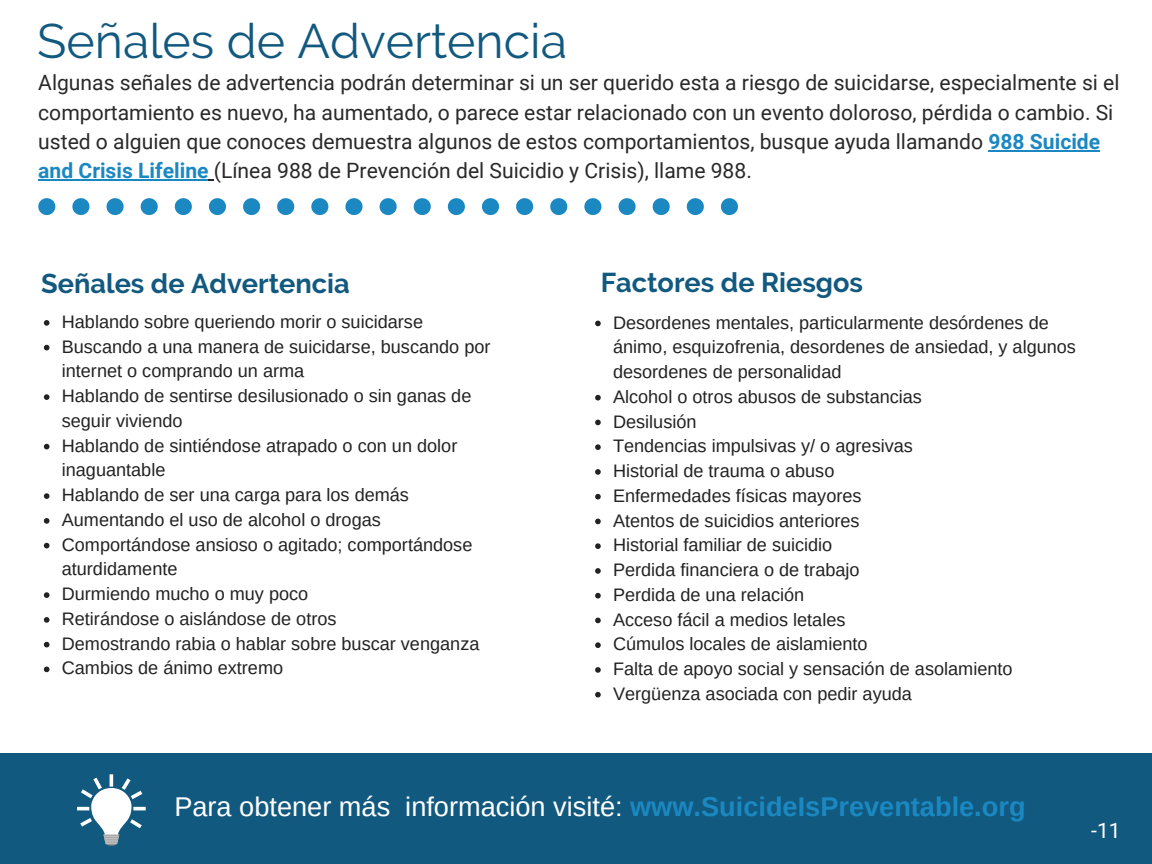
<style>
.page{position:relative;width:1152px;height:864px;background:#fff}
.page>*{position:absolute;margin:0;border:0;box-sizing:border-box;transform-origin:0 0}
.t1{font:48.3px "Raleway";color:#12597f}
.t2{font:27.15px "Arimo";color:#fff}
.t3{font:700 27.15px "Raleway";color:#12597f}
.t4{font:21.15px/29.2px "Roboto";color:#29292a}
.t5{font:21.15px "Roboto";color:#fff}
.t6{font:18.15px/24.8px "Arimo";color:#222}
.s1{font-weight:700;color:#1b88c2}
</style>
<div class="page">
<div style="left:0;top:754px;width:1152px;height:110px;background:#12597f"></div>
<hr style="left:988px;top:150px;width:112px;height:1px;background:#1b88c2">
<hr style="left:38px;top:179px;width:171px;height:1px;background:#1b88c2">
<svg style="left:44px;top:320px;width:6px;height:6px"></svg>
<svg style="left:44px;top:345px;width:6px;height:5px"></svg>
<svg style="left:44px;top:394px;width:6px;height:6px"></svg>
<svg style="left:44px;top:444px;width:6px;height:5px"></svg>
<svg style="left:44px;top:493px;width:6px;height:6px"></svg>
<svg style="left:44px;top:518px;width:6px;height:6px"></svg>
<svg style="left:44px;top:543px;width:6px;height:5px"></svg>
<svg style="left:44px;top:592px;width:6px;height:6px"></svg>
<svg style="left:44px;top:617px;width:6px;height:6px"></svg>
<svg style="left:44px;top:642px;width:6px;height:5px"></svg>
<svg style="left:44px;top:667px;width:6px;height:5px"></svg>
<svg style="left:595px;top:321px;width:6px;height:5px"></svg>
<svg style="left:595px;top:395px;width:6px;height:5px"></svg>
<svg style="left:595px;top:420px;width:6px;height:5px"></svg>
<svg style="left:595px;top:444px;width:6px;height:6px"></svg>
<svg style="left:595px;top:469px;width:6px;height:6px"></svg>
<svg style="left:595px;top:494px;width:6px;height:6px"></svg>
<svg style="left:595px;top:519px;width:6px;height:5px"></svg>
<svg style="left:595px;top:543px;width:6px;height:6px"></svg>
<svg style="left:595px;top:568px;width:6px;height:6px"></svg>
<svg style="left:595px;top:593px;width:6px;height:5px"></svg>
<svg style="left:595px;top:618px;width:6px;height:5px"></svg>
<svg style="left:595px;top:642px;width:6px;height:6px"></svg>
<svg style="left:595px;top:667px;width:6px;height:6px"></svg>
<svg style="left:595px;top:692px;width:6px;height:6px"></svg>
<svg style="left:77px;top:774px;width:69px;height:72px"></svg>
<svg style="left:38px;top:198px;width:17px;height:17px"></svg>
<svg style="left:72px;top:198px;width:17px;height:17px"></svg>
<svg style="left:107px;top:198px;width:17px;height:17px"></svg>
<svg style="left:141px;top:198px;width:17px;height:17px"></svg>
<svg style="left:175px;top:198px;width:17px;height:17px"></svg>
<svg style="left:209px;top:198px;width:17px;height:17px"></svg>
<svg style="left:243px;top:198px;width:17px;height:17px"></svg>
<svg style="left:277px;top:198px;width:17px;height:17px"></svg>
<svg style="left:311px;top:198px;width:17px;height:17px"></svg>
<svg style="left:345px;top:198px;width:18px;height:17px"></svg>
<svg style="left:380px;top:198px;width:17px;height:17px"></svg>
<svg style="left:414px;top:198px;width:17px;height:17px"></svg>
<svg style="left:448px;top:198px;width:17px;height:17px"></svg>
<svg style="left:482px;top:198px;width:17px;height:17px"></svg>
<svg style="left:516px;top:198px;width:17px;height:17px"></svg>
<svg style="left:550px;top:198px;width:17px;height:17px"></svg>
<svg style="left:584px;top:198px;width:17px;height:17px"></svg>
<svg style="left:619px;top:198px;width:17px;height:17px"></svg>
<svg style="left:653px;top:198px;width:17px;height:17px"></svg>
<svg style="left:687px;top:198px;width:17px;height:17px"></svg>
<svg style="left:721px;top:198px;width:17px;height:17px"></svg>
<p class="t1" style="left:37px;top:12px;width:531px">Señales de Advertencia</p>
<p class="t4" style="left:38px;top:69px;width:1083px">Algunas señales de advertencia podrán determinar si un ser querido esta a riesgo de suicidarse, especialmente si el comportamiento es nuevo, ha aumentado, o parece estar relacionado con un evento doloroso, pérdida o cambio. Si usted o alguien que conoces demuestra algunos de estos comportamientos, busque ayuda llamando <span class="s1">988 Suicide and Crisis Lifeline</span> (Línea 988 de Prevención del Suicidio y Crisis), llame 988.</p>
<p class="t3" style="left:41px;top:267px;width:310px">Señales de Advertencia</p>
<p class="t6" style="left:62px;top:309px;width:363px">Hablando sobre queriendo morir o suicidarse</p>
<p class="t6" style="left:62px;top:334px;width:430px">Buscando a una manera de suicidarse, buscando por internet o comprando un arma</p>
<p class="t6" style="left:62px;top:384px;width:411px">Hablando de sentirse desilusionado o sin ganas de seguir viviendo</p>
<p class="t6" style="left:62px;top:433px;width:397px">Hablando de sintiéndose atrapado o con un dolor inaguantable</p>
<p class="t6" style="left:62px;top:483px;width:349px">Hablando de ser una carga para los demás</p>
<p class="t6" style="left:62px;top:507px;width:321px">Aumentando el uso de alcohol o drogas</p>
<p class="t6" style="left:62px;top:532px;width:412px">Comportándose ansioso o agitado; comportándose aturdidamente</p>
<p class="t6" style="left:62px;top:582px;width:248px">Durmiendo mucho o muy poco</p>
<p class="t6" style="left:62px;top:606px;width:276px">Retirándose o aislándose de otros</p>
<p class="t6" style="left:62px;top:631px;width:419px">Demostrando rabia o hablar sobre buscar venganza</p>
<p class="t6" style="left:62px;top:656px;width:223px">Cambios de ánimo extremo</p>
<p class="t3" style="left:601px;top:267px;width:264px">Factores de Riesgos</p>
<p class="t6" style="left:613px;top:310px;width:465px">Desordenes mentales, particularmente desórdenes de ánimo, esquizofrenia, desordenes de ansiedad, y algunos desordenes de personalidad</p>
<p class="t6" style="left:613px;top:384px;width:310px">Alcohol o otros abusos de substancias</p>
<p class="t6" style="left:613px;top:409px;width:85px">Desilusión</p>
<p class="t6" style="left:613px;top:434px;width:301px">Tendencias impulsivas y/ o agresivas</p>
<p class="t6" style="left:613px;top:458px;width:223px">Historial de trauma o abuso</p>
<p class="t6" style="left:613px;top:483px;width:250px">Enfermedades físicas mayores</p>
<p class="t6" style="left:613px;top:508px;width:248px">Atentos de suicidios anteriores</p>
<p class="t6" style="left:613px;top:533px;width:221px">Historial familiar de suicidio</p>
<p class="t6" style="left:613px;top:557px;width:248px">Perdida financiera o de trabajo</p>
<p class="t6" style="left:613px;top:582px;width:193px">Perdida de una relación</p>
<p class="t6" style="left:613px;top:607px;width:234px">Acceso fácil a medios letales</p>
<p class="t6" style="left:613px;top:632px;width:256px">Cúmulos locales de aislamiento</p>
<p class="t6" style="left:613px;top:656px;width:401px">Falta de apoyo social y sensación de asolamiento</p>
<p class="t6" style="left:613px;top:681px;width:300px">Vergüenza asociada con pedir ayuda</p>
<p class="t2" style="left:174px;top:792px;width:853px">Para obtener más información visité: <span class="s1">www.SuicideIsPreventable.org</span></p>
<p class="t5" style="left:1091px;top:819px;width:31px">-11</p>
</div>
